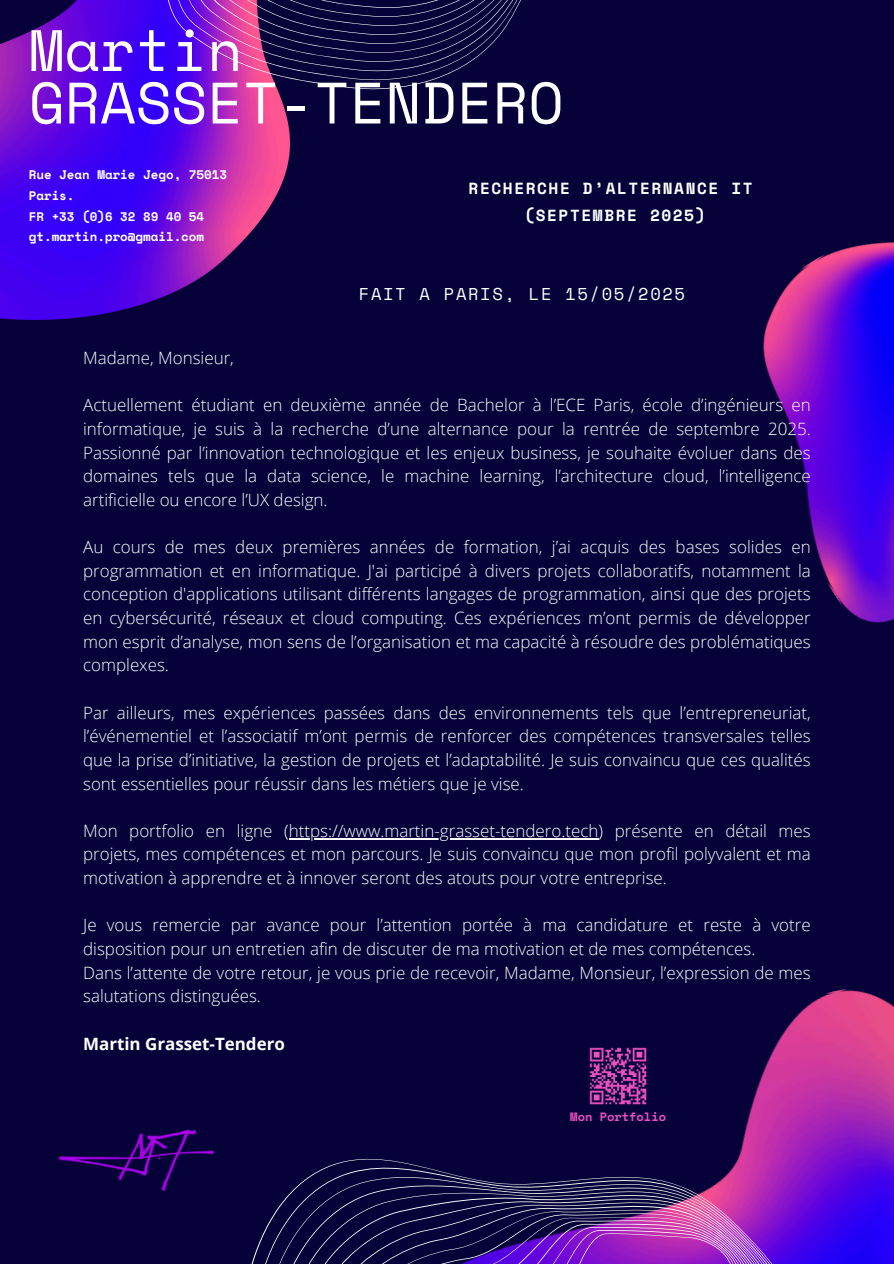
<style>
.page{position:relative;width:894px;height:1264px;background:#fff}
.page>*{position:absolute;margin:0;border:0;box-sizing:border-box;transform-origin:0 0}
.t1{font:58.2px/52.5px "Space Mono";color:#fff}
.t2{font:17.1px "Space Mono";letter-spacing:.1em;color:#fff}
.t3{font:300 16.95px/23.7px "Open Sans";color:#fff;text-align:justify}
.t4{font:700 16.95px "Open Sans";color:#fff}
.t5{font:700 16.05px/26.7px "Space Mono";letter-spacing:.1em;color:#fff;text-align:center}
.t6{font:700 12.45px/20.7px "Space Mono";color:#fff}
.t7{font:700 12px "Space Mono";color:#ea50c1}
</style>
<div class="page">
<div style="left:0;top:0;width:893px;height:1263px;background:#060239"></div>
<img style="left:0;top:0;width:279px;height:320px">
<img style="left:779px;top:989px;width:114px;height:274px">
<img style="left:763px;top:242px;width:130px;height:381px">
<svg style="left:102px;top:0;width:419px;height:191px"></svg>
<svg style="left:330px;top:1040px;width:518px;height:223px"></svg>
<hr style="left:288px;top:838px;width:310px;height:1px;background:#fff">
<img style="left:58px;top:1129px;width:272px;height:134px">
<img style="left:582px;top:1040px;width:71px;height:71px">
<p class="t1" style="left:29px;top:23px;width:536px">Martin<br>GRASSET-TENDERO</p>
<h5 class="t6" style="left:29px;top:164px;width:200px">Rue Jean Marie Jego, 75013<br>Paris.</h5>
<h4 class="t6" style="left:29px;top:206px;width:177px">FR +33 (0)6 32 89 40 54 gt.martin.pro@gmail.com</h4>
<p class="t5" style="left:468px;top:175px;width:285px">RECHERCHE D’ALTERNANCE IT (SEPTEMBRE 2025)</p>
<h5 class="t2" style="left:359px;top:281px;width:327px">FAIT A PARIS, LE 15/05/2025</h5>
<h1 class="t3" style="left:83px;top:345px;width:152px">Madame, Monsieur,</h1>
<p class="t3" style="left:83px;top:393px;width:729px">Actuellement étudiant en deuxième année de Bachelor à l’ECE Paris, école d’ingénieurs en informatique, je suis à la recherche d’une alternance pour la rentrée de septembre 2025.<br>Passionné par l’innovation technologique et les enjeux business, je souhaite évoluer dans des domaines tels que la data science, le machine learning, l’architecture cloud, l’intelligence artificielle ou encore l’UX design.</p>
<h2 class="t3" style="left:83px;top:534px;width:729px">Au cours de mes deux premières années de formation, j’ai acquis des bases solides en programmation et en informatique. J'ai participé à divers projets collaboratifs, notamment la conception d'applications utilisant différents langages de programmation, ainsi que des projets en cybersécurité, réseaux et cloud computing. Ces expériences m’ont permis de développer mon esprit d’analyse, mon sens de l’organisation et ma capacité à résoudre des problématiques complexes.</h2>
<h3 class="t3" style="left:83px;top:700px;width:729px">Par ailleurs, mes expériences passées dans des environnements tels que l’entrepreneuriat, l’événementiel et l’associatif m’ont permis de renforcer des compétences transversales telles que la prise d’initiative, la gestion de projets et l’adaptabilité. Je suis convaincu que ces qualités sont essentielles pour réussir dans les métiers que je vise.</h3>
<h5 class="t3" style="left:83px;top:818px;width:729px">Mon portfolio en ligne (https://www.martin-grasset-tendero.tech) présente en détail mes</h5>
<h5 class="t3" style="left:83px;top:842px;width:729px">projets, mes compétences et mon parcours. Je suis convaincu que mon profil polyvalent et ma motivation à apprendre et à innover seront des atouts pour votre entreprise.</h5>
<h5 class="t3" style="left:83px;top:913px;width:729px">Je vous remercie par avance pour l’attention portée à ma candidature et reste à votre</h5>
<h5 class="t3" style="left:83px;top:936px;width:729px;text-align:left">disposition pour un entretien afin de discuter de ma motivation et de mes compétences.<br>Dans l’attente de votre retour, je vous prie de recevoir, Madame, Monsieur, l’expression de mes salutations distinguées.</h5>
<h5 class="t4" style="left:83px;top:1031px;width:203px">Martin Grasset-Tendero</h5>
<p class="t7" style="left:570px;top:1107px;width:97px">Mon Portfolio</p>
</div>
